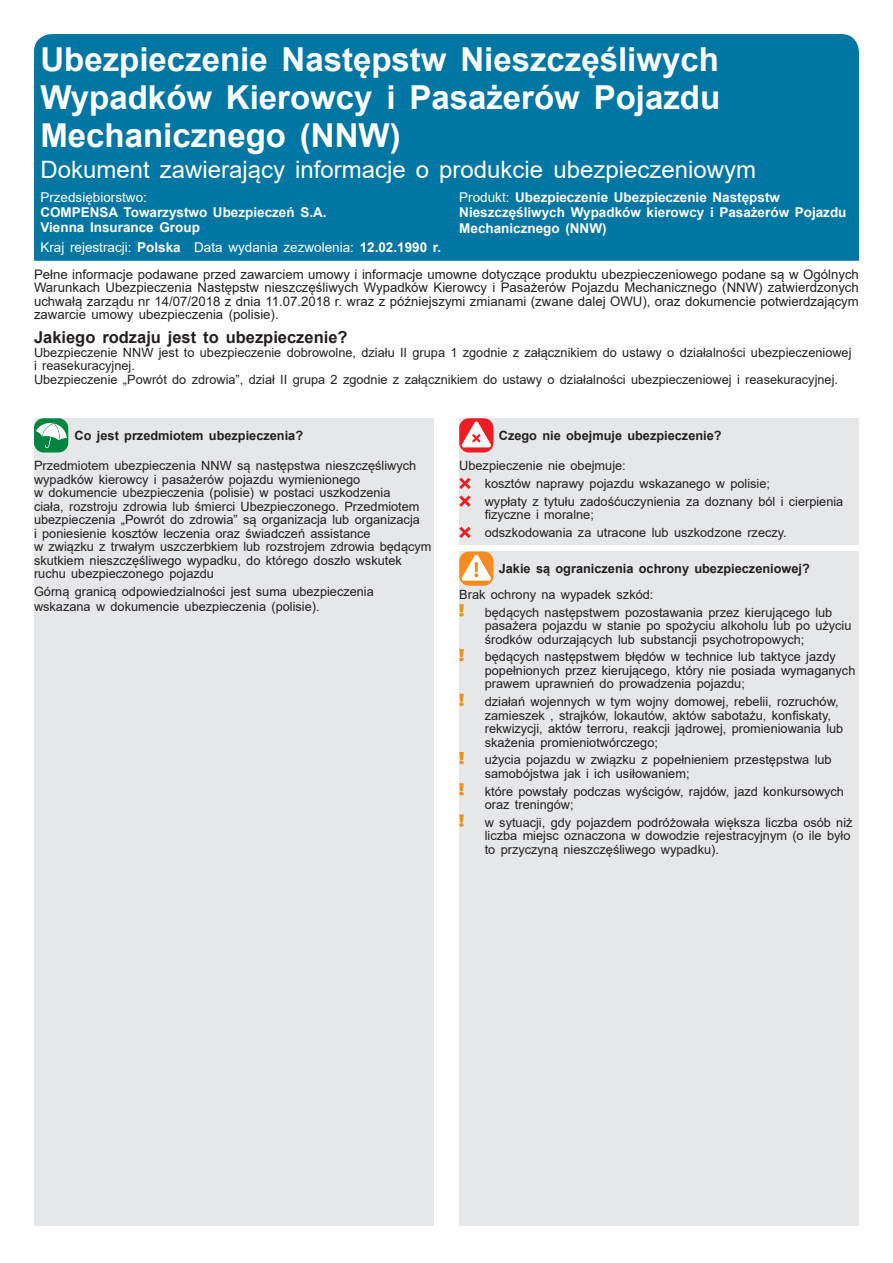
<style>
.page{position:relative;width:893px;height:1263px;background:#fff}
.page>*{position:absolute;margin:0;border:0;box-sizing:border-box;transform-origin:0 0}
.t1{font:700 33px/38px "Arial";color:#fff;text-align:justify}
.t2{font:24px "Arial";color:#fff}
.t3{font:700 16.5px "Arial";color:#231f20}
.t4{font:700 13.5px/15.6px "Arial";color:#fff}
.t5{font:13.5px "Arial";color:#fff}
.t6{font:13.2px/13.5px "Arial";color:#231f20;text-align:justify}
.t7{font:12.75px/13.5px "Arial";color:#231f20}
.t8{font:700 12.75px "Arial";color:#231f20}
.s1{font-weight:700}
.s2{font-weight:400}
</style>
<div class="page">
<div style="left:34px;top:418px;width:400px;height:808px;background:#e6e7e9"></div>
<div style="left:459px;top:418px;width:400px;height:126px;background:#e6e7e9"></div>
<div style="left:459px;top:552px;width:400px;height:674px;background:#e6e7e9"></div>
<div style="left:34px;top:34px;width:825px;height:227px;background:#0077a3"></div>
<div style="left:34px;top:418px;width:34px;height:34px;background:#008540;border-radius:10px"></div>
<svg style="left:36px;top:422px;width:31px;height:26px"></svg>
<svg style="left:459px;top:418px;width:34px;height:34px"></svg>
<svg style="left:461px;top:421px;width:30px;height:26px"></svg>
<svg style="left:459px;top:478px;width:12px;height:11px"></svg>
<svg style="left:459px;top:495px;width:12px;height:12px"></svg>
<svg style="left:459px;top:527px;width:12px;height:11px"></svg>
<div style="left:459px;top:551px;width:34px;height:35px;background:#f68b1f;border-radius:10px"></div>
<svg style="left:461px;top:554px;width:30px;height:27px"></svg>
<svg style="left:459px;top:604px;width:5px;height:12px"></svg>
<svg style="left:459px;top:649px;width:5px;height:12px"></svg>
<svg style="left:459px;top:694px;width:5px;height:12px"></svg>
<svg style="left:459px;top:752px;width:5px;height:12px"></svg>
<svg style="left:459px;top:783px;width:5px;height:12px"></svg>
<svg style="left:459px;top:814px;width:5px;height:13px"></svg>
<h1 class="t1" style="left:40px;top:40px;width:681px">Ubezpieczenie Następstw Nieszczęśliwych Wypadków Kierowcy i Pasażerów Pojazdu Mechanicznego (NNW)</h1>
<h2 class="t2" style="left:40px;top:153px;width:717px">Dokument zawierający informacje o produkcie ubezpieczeniowym</h2>
<p class="t5" style="left:40px;top:187px;width:108px">Przedsiębiorstwo:</p>
<p class="t4" style="left:40px;top:204px;width:288px;line-height:15px">COMPENSA Towarzystwo Ubezpieczeń S.A.<br>Vienna Insurance Group</p>
<p class="t5" style="left:40px;top:238px;width:402px">Kraj rejestracji: <span class="s1">Polska</span> Data wydania zezwolenia: <span class="s1">12.02.1990 r.</span></p>
<p class="t6" style="left:34px;top:267px;width:826px">Pełne informacje podawane przed zawarciem umowy i informacje umowne dotyczące produktu ubezpieczeniowego podane są w Ogólnych Warunkach Ubezpieczenia Następstw nieszczęśliwych Wypadków Kierowcy i Pasażerów Pojazdu Mechanicznego (NNW) zatwierdzonych uchwałą zarządu nr 14/07/2018 z dnia 11.07.2018 r. wraz z późniejszymi zmianami (zwane dalej OWU), oraz dokumencie potwierdzającym zawarcie umowy ubezpieczenia (polisie).</p>
<p class="t3" style="left:34px;top:326px;width:315px">Jakiego rodzaju jest to ubezpieczenie?</p>
<p class="t7" style="left:34px;top:345px;width:819px">Ubezpieczenie NNW jest to ubezpieczenie dobrowolne, działu II grupa 1 zgodnie z załącznikiem do ustawy o działalności ubezpieczeniowej i reasekuracyjnej.<br>Ubezpieczenie „Powrót do zdrowia”, dział II grupa 2 zgodnie z załącznikiem do ustawy o działalności ubezpieczeniowej i reasekuracyjnej.</p>
<p class="t4" style="left:459px;top:189px;width:389px"><span class="s2">Produkt:</span> Ubezpieczenie Ubezpieczenie Następstw<br>Nieszczęśliwych Wypadków kierowcy i Pasażerów Pojazdu<br>Mechanicznego (NNW)</p>
<p class="t8" style="left:75px;top:426px;width:230px">Co jest przedmiotem ubezpieczenia?</p>
<p class="t7" style="left:34px;top:459px;width:399px">Przedmiotem ubezpieczenia NNW są następstwa nieszczęśliwych wypadków kierowcy i pasażerów pojazdu wymienionego<br>w dokumencie ubezpieczenia (polisie) w postaci uszkodzenia<br>ciała, rozstroju zdrowia lub śmierci Ubezpieczonego. Przedmiotem ubezpieczenia „Powrót do zdrowia” są organizacja lub organizacja<br>i poniesienie kosztów leczenia oraz świadczeń assistance<br>w związku z trwałym uszczerbkiem lub rozstrojem zdrowia będącym skutkiem nieszczęśliwego wypadku, do którego doszło wskutek ruchu ubezpieczonego pojazdu</p>
<p class="t7" style="left:34px;top:584px;width:341px;line-height:15.3px">Górną granicą odpowiedzialności jest suma ubezpieczenia wskazana w dokumencie ubezpieczenia (polisie).</p>
<p class="t8" style="left:499px;top:426px;width:224px">Czego nie obejmuje ubezpieczenie?</p>
<p class="t7" style="left:485px;top:457px;width:360px;line-height:17.7px;text-indent:-26px">Ubezpieczenie nie obejmuje:<br>kosztów naprawy pojazdu wskazanego w polisie;<br>wypłaty z tytułu zadośćuczynienia za doznany ból i cierpienia</p>
<p class="t7" style="left:485px;top:506px;width:304px;line-height:17.7px">fizyczne i moralne;<br>odszkodowania za utracone lub uszkodzone rzeczy.</p>
<p class="t8" style="left:499px;top:559px;width:313px">Jakie są ograniczenia ochrony ubezpieczeniowej?</p>
<p class="t7" style="left:485px;top:585px;width:349px;line-height:17.7px;text-indent:-26px">Brak ochrony na wypadek szkód:<br>będących następstwem pozostawania przez kierującego lub</p>
<p class="t7" style="left:485px;top:619px;width:368px">pasażera pojazdu w stanie po spożyciu alkoholu lub po użyciu środków odurzających lub substancji psychotropowych;</p>
<p class="t7" style="left:485px;top:650px;width:372px">będących następstwem błędów w technice lub taktyce jazdy popełnionych przez kierującego, który nie posiada wymaganych prawem uprawnień do prowadzenia pojazdu;</p>
<p class="t7" style="left:485px;top:695px;width:360px">działań wojennych w tym wojny domowej, rebelii, rozruchów, zamieszek , strajków, lokautów, aktów sabotażu, konfiskaty, rekwizycji, aktów terroru, reakcji jądrowej, promieniowania lub skażenia promieniotwórczego;</p>
<p class="t7" style="left:485px;top:753px;width:348px">użycia pojazdu w związku z popełnieniem przestępstwa lub samobójstwa jak i ich usiłowaniem;</p>
<p class="t7" style="left:485px;top:784px;width:361px">które powstały podczas wyścigów, rajdów, jazd konkursowych oraz treningów;</p>
<p class="t7" style="left:485px;top:815px;width:369px">w sytuacji, gdy pojazdem podróżowała większa liczba osób niż liczba miejsc oznaczona w dowodzie rejestracyjnym (o ile było to przyczyną nieszczęśliwego wypadku).</p>
</div>
